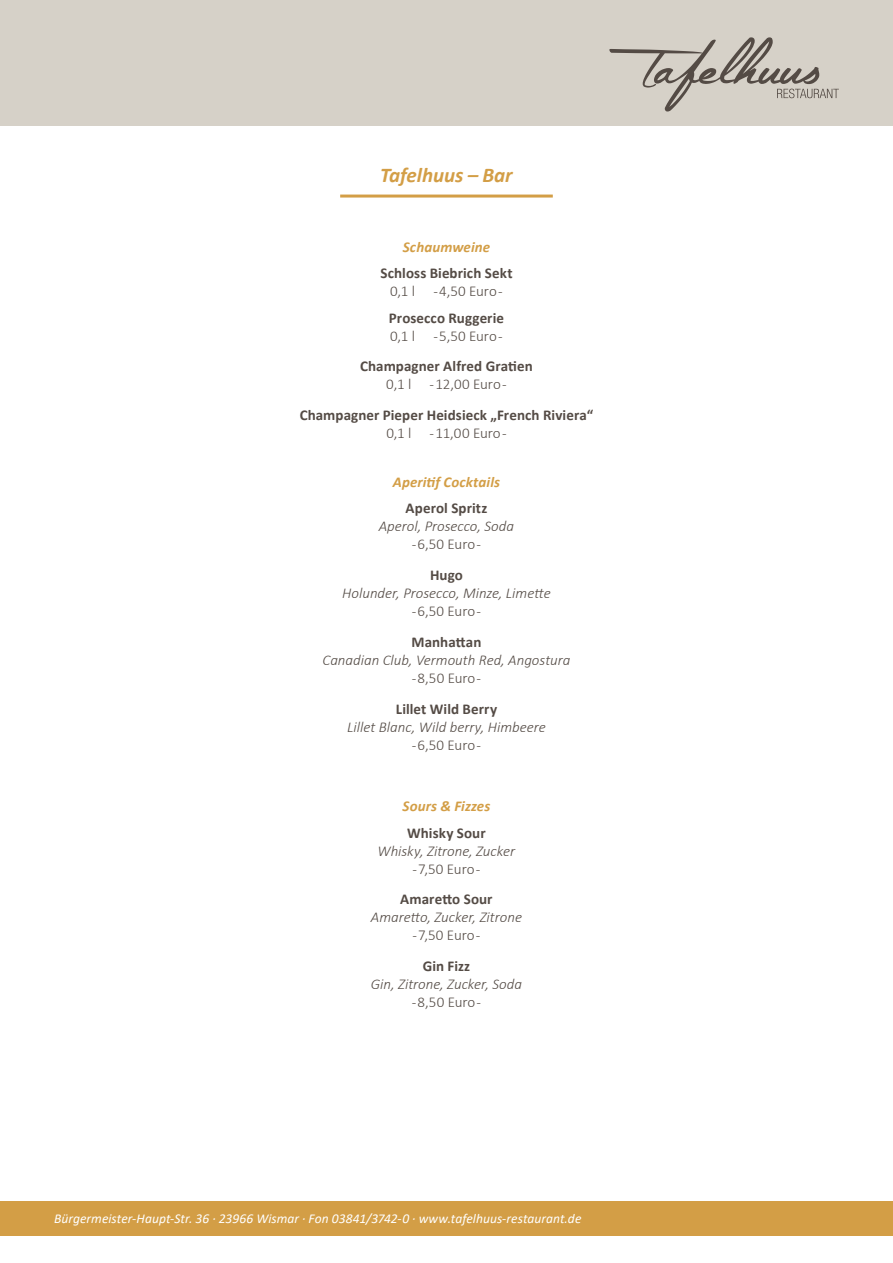
<style>
.page{position:relative;width:893px;height:1263px;background:#fff}
.page>*{position:absolute;margin:0;border:0;box-sizing:border-box;transform-origin:0 0}
.t1{font:italic 700 21px "Calibri";color:#d39e46}
.t2{font:italic 300 15px "Calibri";color:#544b45}
.t3{font:700 15px "Calibri";letter-spacing:.005em;color:#544b45}
.t4{font:300 15px "Calibri";color:#544b45}
.t5{font:italic 700 15px "Calibri";letter-spacing:.005em;color:#d39e46}
.t6{font:italic 13.5px "Calibri";letter-spacing:.005em;color:#fff}
</style>
<div class="page">
<div style="left:0;top:0;width:893px;height:125px;background:#d6d1c8"></div>
<svg style="left:609px;top:37px;width:230px;height:75px"></svg>
<hr style="left:340px;top:195px;width:213px;height:3px;background:#d39e46">
<div style="left:0;top:1201px;width:893px;height:35px;background:#d39e46"></div>
<h1 class="t1" style="left:380px;top:160px;width:134px">Tafelhuus – Bar</h1>
<p class="t5" style="left:403px;top:236px;width:89px">Schaumweine</p>
<p class="t3" style="left:380px;top:262px;width:134px">Schloss Biebrich Sekt</p>
<p class="t4" style="left:390px;top:282px;width:114px">0,1 l - 4,50 Euro -</p>
<p class="t3" style="left:389px;top:307px;width:117px">Prosecco Ruggerie</p>
<p class="t4" style="left:390px;top:326px;width:114px">0,1 l - 5,50 Euro -</p>
<p class="t3" style="left:360px;top:356px;width:174px">Champagner Alfred Gratien</p>
<p class="t4" style="left:386px;top:375px;width:122px">0,1 l - 12,00 Euro -</p>
<p class="t3" style="left:300px;top:404px;width:295px">Champagner Pieper Heidsieck „French Riviera“</p>
<p class="t4" style="left:386px;top:424px;width:122px">0,1 l - 11,00 Euro -</p>
<p class="t5" style="left:393px;top:471px;width:109px">Aperitif Cocktails</p>
<p class="t3" style="left:406px;top:498px;width:83px">Aperol Spritz</p>
<p class="t2" style="left:379px;top:517px;width:137px">Aperol, Prosecco, Soda</p>
<p class="t4" style="left:412px;top:535px;width:71px">- 6,50 Euro -</p>
<p class="t3" style="left:430px;top:564px;width:34px">Hugo</p>
<p class="t2" style="left:342px;top:584px;width:210px">Holunder, Prosecco, Minze, Limette</p>
<p class="t4" style="left:412px;top:602px;width:71px">- 6,50 Euro -</p>
<p class="t3" style="left:411px;top:631px;width:71px">Manhattan</p>
<p class="t2" style="left:322px;top:650px;width:249px">Canadian Club, Vermouth Red, Angostura</p>
<p class="t4" style="left:412px;top:668px;width:71px">- 8,50 Euro -</p>
<p class="t3" style="left:396px;top:698px;width:103px">Lillet Wild Berry</p>
<p class="t2" style="left:347px;top:717px;width:200px">Lillet Blanc, Wild berry, Himbeere</p>
<p class="t4" style="left:412px;top:735px;width:71px">- 6,50 Euro -</p>
<p class="t5" style="left:403px;top:795px;width:89px">Sours &amp; Fizzes</p>
<p class="t3" style="left:407px;top:822px;width:80px">Whisky Sour</p>
<p class="t2" style="left:378px;top:841px;width:139px">Whisky, Zitrone, Zucker</p>
<p class="t4" style="left:412px;top:859px;width:70px">- 7,50 Euro -</p>
<p class="t3" style="left:400px;top:889px;width:94px">Amaretto Sour</p>
<p class="t2" style="left:371px;top:908px;width:153px">Amaretto, Zucker, Zitrone</p>
<p class="t4" style="left:412px;top:926px;width:70px">- 7,50 Euro -</p>
<p class="t3" style="left:423px;top:955px;width:49px">Gin Fizz</p>
<p class="t2" style="left:371px;top:975px;width:153px">Gin, Zitrone, Zucker, Soda</p>
<p class="t4" style="left:412px;top:993px;width:71px">- 8,50 Euro -</p>
<p class="t6" style="left:54px;top:1209px;width:529px">Bürgermeister-Haupt-Str. 36 · 23966 Wismar · Fon 03841/3742-0 · www.tafelhuus-restaurant.de</p>
</div>
